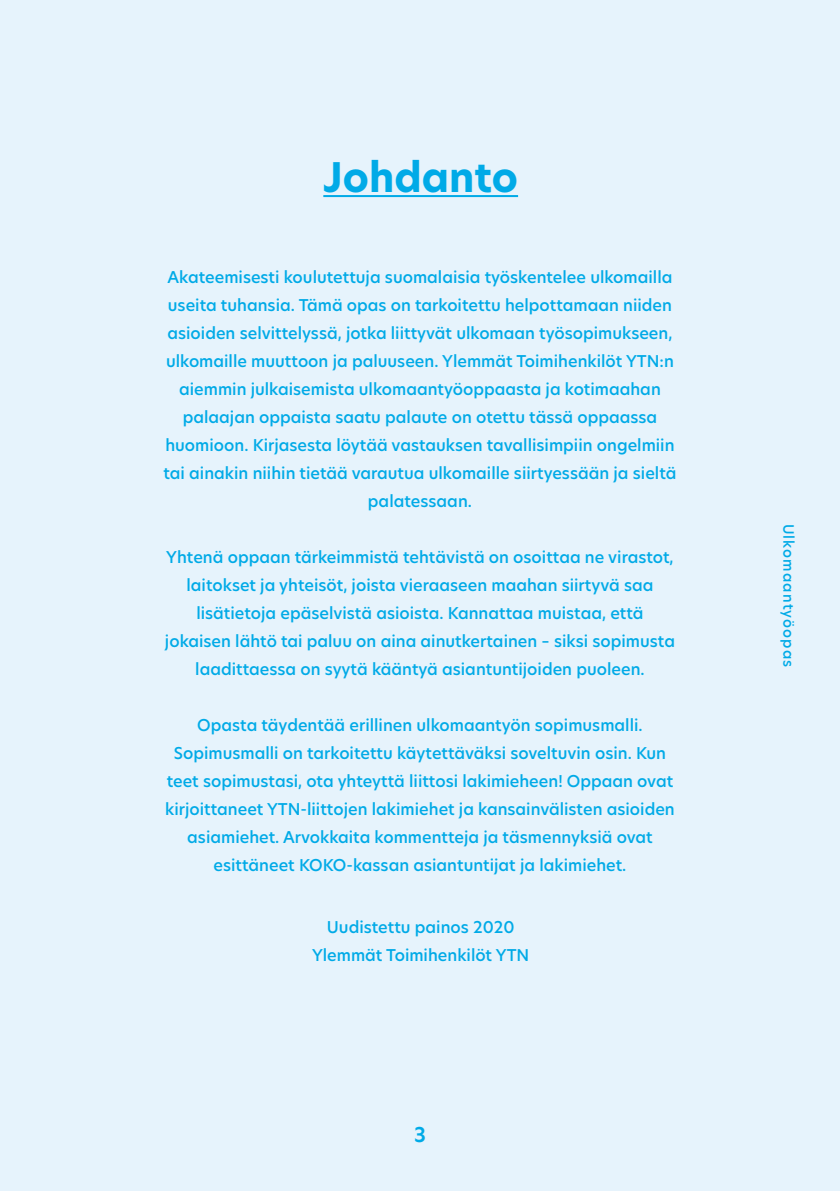
<style>
.page{position:relative;width:840px;height:1191px;background:#fff}
.page>*{position:absolute;margin:0;border:0;box-sizing:border-box;transform-origin:0 0}
.t1{font:700 40px "Hero New";color:#00aae7}
.t2{font:600 20px "Hero New";color:#00aae7}
.Ingressi{font:500 16px/28px "Hero New";color:#00aae7;text-align:center}
.t3{font:500 14px "Hero New";letter-spacing:.08em;color:#00aae7}
</style>
<div class="page">
<div style="left:0;top:0;width:839px;height:1191px;background:#e6f3fc"></div>
<hr style="left:323px;top:195px;width:195px;height:2px;background:#00aae7">
<h2 class="t1" style="left:323px;top:150px;width:196px">Johdanto</h2>
<p class="Ingressi" style="left:163px;top:263px;width:514px">Akateemisesti koulutettuja suomalaisia työskentelee ulkomailla useita tuhansia. Tämä opas on tarkoitettu helpottamaan niiden asioiden selvittelyssä, jotka liittyvät ulkomaan työsopimukseen, ulkomaille muuttoon ja paluuseen. Ylemmät Toimihenkilöt YTN:n aiemmin julkaisemista ulkomaantyöoppaasta ja kotimaahan palaajan oppaista saatu palaute on otettu tässä oppaassa huomioon. Kirjasesta löytää vastauksen tavallisimpiin ongelmiin tai ainakin niihin tietää varautua ulkomaille siirtyessään ja sieltä palatessaan.</p>
<p class="Ingressi" style="left:165px;top:543px;width:511px">Yhtenä oppaan tärkeimmistä tehtävistä on osoittaa ne virastot, laitokset ja yhteisöt, joista vieraaseen maahan siirtyvä saa lisätietoja epäselvistä asioista. Kannattaa muistaa, että jokaisen lähtö tai paluu on aina ainutkertainen – siksi sopimusta laadittaessa on syytä kääntyä asiantuntijoiden puoleen.</p>
<p class="Ingressi" style="left:165px;top:711px;width:511px">Opasta täydentää erillinen ulkomaantyön sopimusmalli.<br>Sopimusmalli on tarkoitettu käytettäväksi soveltuvin osin. Kun teet sopimustasi, ota yhteyttä liittosi lakimieheen! Oppaan ovat kirjoittaneet YTN-liittojen lakimiehet ja kansainvälisten asioiden asiamiehet. Arvokkaita kommentteja ja täsmennyksiä ovat esittäneet KOKO-kassan asiantuntijat ja lakimiehet.</p>
<p class="Ingressi" style="left:327px;top:912px;width:189px">Uudistettu painos 2020</p>
<p class="Ingressi" style="left:312px;top:940px;width:219px">Ylemmät Toimihenkilöt YTN</p>
<p class="t2" style="left:414px;top:1120px;width:13px">3</p>
<p class="t3" style="left:797px;top:523px;width:145px;rotate:90deg">Ulkomaantyöopas</p>
</div>
